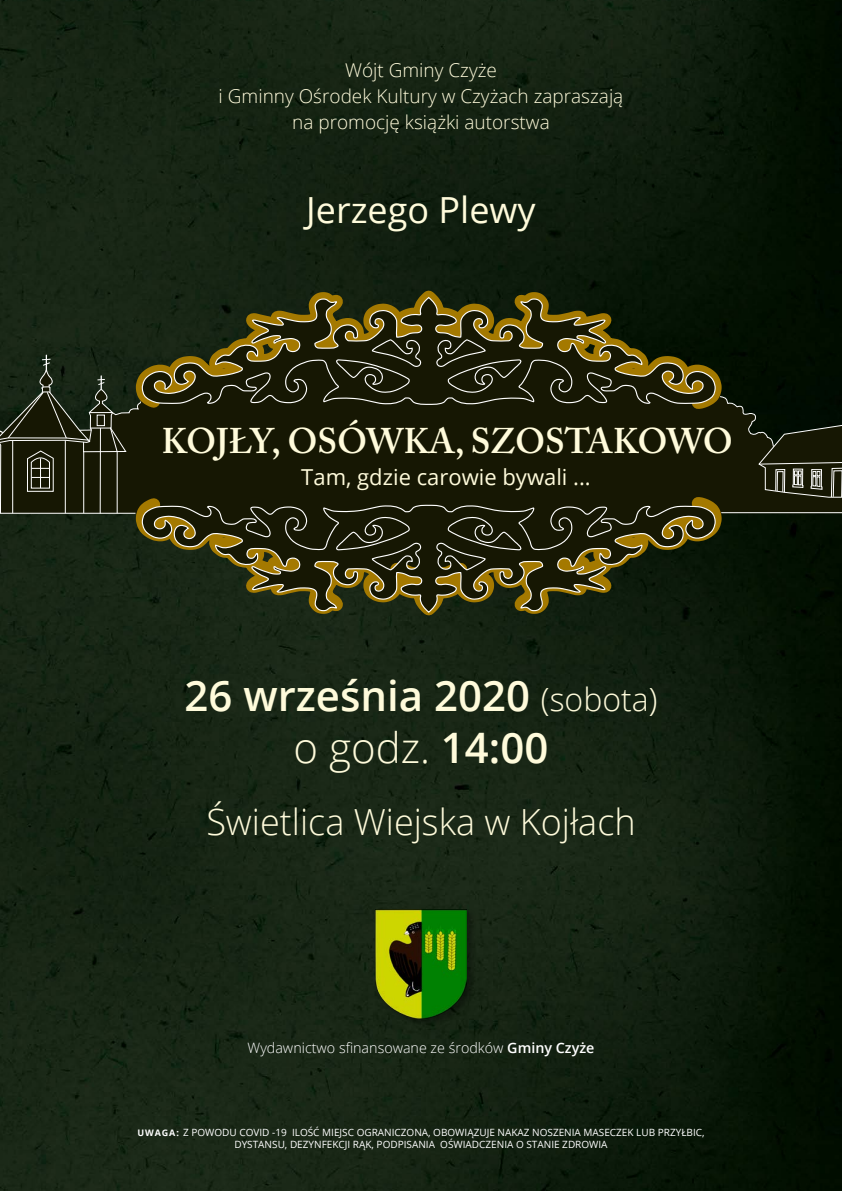
<style>
.page{position:relative;width:842px;height:1191px;background:#fff}
.page>*{position:absolute;margin:0;border:0;box-sizing:border-box;transform-origin:0 0}
.t1{font:600 42px/52px "Open Sans";color:#fffbdb;text-align:center}
.t2{font:300 36px "Open Sans";color:#fffbdb}
.t3{font:36px "Open Sans";color:#fffbdb}
.t4{font:600 35.4px "Adobe Caslon Pro";letter-spacing:-.005em;color:#fffbdb}
.t5{font:22px "Open Sans";color:#fffbdb}
.t6{font:300 19px/26px "Open Sans";color:#fffbdb;text-align:center}
.t7{font:300 14.3px "Open Sans";color:#fff}
.t8{font:10px/12px "Open Sans";color:#fff;text-align:center}
.s1{font-weight:300;font-size:32px}
.s2{font-weight:300}
.s3{font-weight:600}
.s4{font-weight:700;font-size:9px}
</style>
<div class="page">
<img style="left:0;top:0;width:842px;height:1191px">
<svg style="left:0;top:297px;width:842px;height:315px;background:#111806"></svg>
<svg style="left:126px;top:264px;width:604px;height:153px;background:#151905"></svg>
<svg style="left:126px;top:488px;width:604px;height:148px;background:#181b05"></svg>
<svg style="left:141px;top:264px;width:574px;height:142px;background:#303114"></svg>
<svg style="left:141px;top:504px;width:574px;height:132px;background:#303217"></svg>
<hr style="left:721px;top:512px;width:121px;height:1px;background:#fff">
<svg style="left:0;top:355px;width:142px;height:159px;background:#282d1b"></svg>
<hr style="left:40px;top:458px;width:1px;height:30px;background:#fff">
<svg style="left:719px;top:391px;width:123px;height:107px;background:#1e2212"></svg>
<div style="left:374px;top:909px;width:102px;height:118px;background:#152212"></div>
<img style="left:375px;top:909px;width:92px;height:109px">
<h3 class="t6" style="left:219px;top:56px;width:406px">Wójt Gminy Czyże<br>i Gminny Ośrodek Kultury w Czyżach zapraszają na promocję książki autorstwa</h3>
<h2 class="t3" style="left:306px;top:185px;width:231px">Jerzego Plewy</h2>
<h3 class="t4" style="left:162px;top:420px;width:573px">KOJŁY, OSÓWKA, SZOSTAKOWO</h3>
<h3 class="t5" style="left:301px;top:461px;width:291px">Tam, gdzie carowie bywali ...</h3>
<h1 class="t1" style="left:184px;top:669px;width:474px">26 września 2020 <span class="s1">(sobota) </span><span class="s2">o godz.</span> 14:00</h1>
<h2 class="t2" style="left:206px;top:797px;width:431px">Świetlica Wiejska w Kojłach</h2>
<h3 class="t7" style="left:248px;top:1038px;width:348px">Wydawnictwo sfinansowane ze środków <span class="s3">Gminy Czyże</span></h3>
<p class="t8" style="left:137px;top:1126px;width:569px"><span class="s4">UWAGA:</span> Z POWODU COVID -19 ILOŚĆ MIEJSC OGRANICZONA, OBOWIĄZUJE NAKAZ NOSZENIA MASECZEK LUB PRZYŁBIC,<br>DYSTANSU, DEZYNFEKCJI RĄK, PODPISANIA OŚWIADCZENIA O STANIE ZDROWIA</p>
</div>
